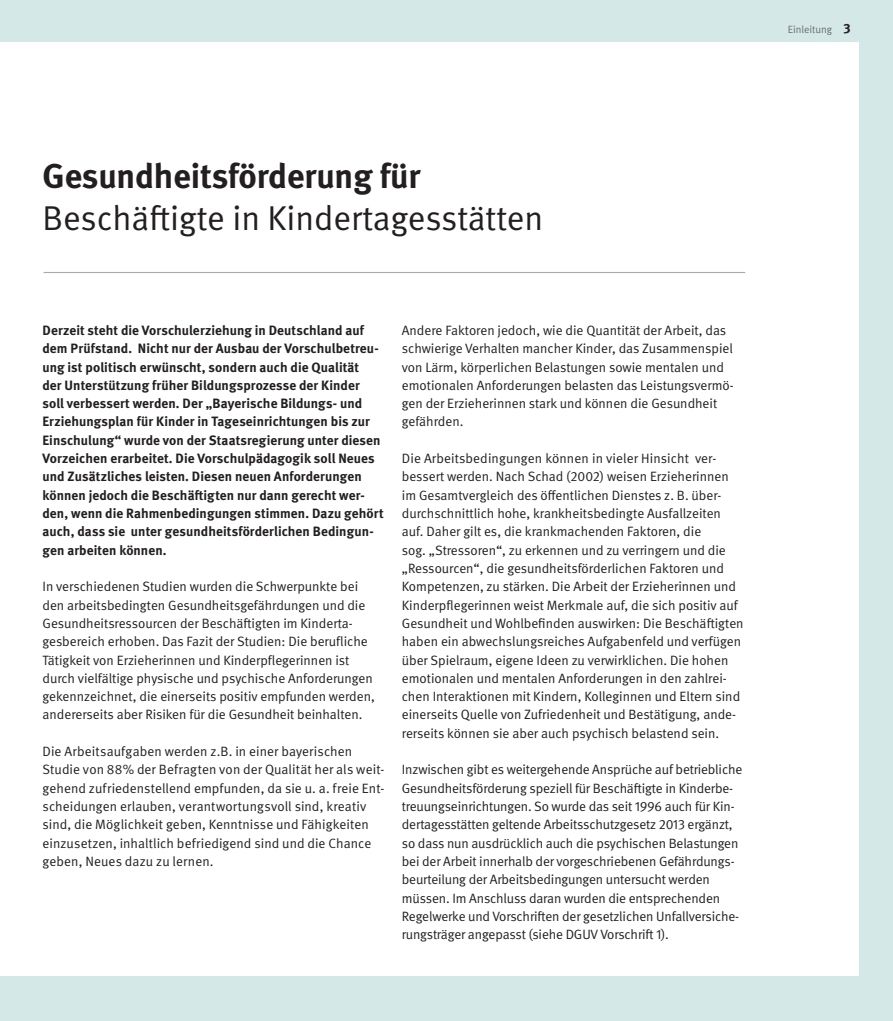
<style>
.page{position:relative;width:893px;height:1021px;background:#fff}
.page>*{position:absolute;margin:0;border:0;box-sizing:border-box;transform-origin:0 0}
.Headline_23_Bold{font:34.5px/41.4px "DGUV Meta";color:#231f20}
.Fl__Text_9{font:13.5px/18.3px "DGUV Meta";color:#231f20}
.Fl__Text_9-2{font:700 13.5px/18.3px "DGUV Meta";letter-spacing:.005em;color:#231f20}
.t1{font:10.5px "DGUV Meta";color:#6c6d70}
.s1{font-weight:700;font-size:13.5px;color:#231f20}
.s2{font-weight:700}
</style>
<div class="page">
<div style="left:0;top:0;width:893px;height:1020px;background:#d4e8e8"></div>
<div style="left:0;top:43px;width:859px;height:932px;background:#fff"></div>
<hr style="left:44px;top:272px;width:701px;height:1px;background:#a8a9ad">
<p class="t1" style="left:788px;top:23px;width:64px">Einleitung <span class="s1">3</span></p>
<p class="Headline_23_Bold" style="left:43px;top:157px;width:502px"><span class="s2">Gesundheitsförderung für<br></span>Beschäftigte in Kindertagesstätten</p>
<p class="Fl__Text_9-2" style="left:43px;top:321px;width:343px">Derzeit steht die Vorschulerziehung in Deutschland auf dem Prüfstand. Nicht nur der Ausbau der Vorschulbetreu&shy;ung ist politisch erwünscht, sondern auch die Qualität<br>der Unterstützung früher Bildungsprozesse der Kinder soll verbessert werden. Der „Bayerische Bildungs- und Erziehungsplan für Kinder in Tageseinrichtungen bis zur Einschulung“ wurde von der Staatsregierung unter diesen Vorzeichen erarbeitet. Die Vorschulpädagogik soll Neues und Zusätzliches leisten. Diesen neuen Anforderungen können jedoch die Beschäftigten nur dann gerecht wer&shy;den, wenn die Rahmenbedingungen stimmen. Dazu gehört auch, dass sie unter gesundheitsförderlichen Bedingun&shy;gen arbeiten können.</p>
<p class="Fl__Text_9" style="left:43px;top:577px;width:334px">In verschiedenen Studien wurden die Schwerpunkte bei den arbeitsbedingten Gesundheitsgefährdungen und die Gesundheitsressourcen der Beschäftigten im Kinderta&shy;gesbereich erhoben. Das Fazit der Studien: Die berufliche Tätigkeit von Erzieherinnen und Kinderpflegerinnen ist durch vielfältige physische und psychische Anforderungen gekennzeichnet, die einerseits positiv empfunden werden, andererseits aber Risiken für die Gesundheit beinhalten.</p>
<p class="Fl__Text_9" style="left:43px;top:742px;width:343px">Die Arbeitsaufgaben werden z.B. in einer bayerischen Studie von 88% der Befragten von der Qualität her als weit&shy;gehend zufriedenstellend empfunden, da sie u. a. freie Ent&shy;scheidungen erlauben, verantwortungsvoll sind, kreativ sind, die Möglichkeit geben, Kenntnisse und Fähigkeiten einzusetzen, inhaltlich befriedigend sind und die Chance geben, Neues dazu zu lernen.</p>
<p class="Fl__Text_9" style="left:402px;top:321px;width:333px">Andere Faktoren jedoch, wie die Quantität der Arbeit, das schwierige Verhalten mancher Kinder, das Zusammenspiel von Lärm, körperlichen Belastungen sowie mentalen und emotionalen Anforderungen belasten das Leistungsvermö&shy;gen der Erzieherinnen stark und können die Gesundheit gefährden.</p>
<p class="Fl__Text_9" style="left:402px;top:449px;width:343px">Die Arbeitsbedingungen können in vieler Hinsicht ver&shy;bessert werden. Nach Schad (2002) weisen Erzieherinnen im Gesamtvergleich des öffentlichen Dienstes z. B. über&shy;durchschnittlich hohe, krankheitsbedingte Ausfallzeiten auf. Daher gilt es, die krankmachenden Faktoren, die<br>sog. „Stressoren“, zu erkennen und zu verringern und die „Ressourcen“, die gesundheitsförderlichen Faktoren und Kompetenzen, zu stärken. Die Arbeit der Erzieherinnen und Kinderpflegerinnen weist Merkmale auf, die sich positiv auf Gesundheit und Wohlbefinden auswirken: Die Beschäftigten haben ein abwechslungsreiches Aufgabenfeld und verfügen über Spielraum, eigene Ideen zu verwirklichen. Die hohen emotionalen und mentalen Anforderungen in den zahlrei&shy;chen Interaktionen mit Kindern, Kolleginnen und Eltern sind einerseits Quelle von Zufriedenheit und Bestätigung, ande&shy;rerseits können sie aber auch psychisch belastend sein.</p>
<p class="Fl__Text_9" style="left:402px;top:760px;width:342px">Inzwischen gibt es weitergehende Ansprüche auf betriebliche Gesundheitsförderung speziell für Beschäftigte in Kinderbe&shy;treuungseinrichtungen. So wurde das seit 1996 auch für Kin&shy;dertagesstätten geltende Arbeitsschutzgesetz 2013 ergänzt, so dass nun ausdrücklich auch die psychischen Belastungen bei der Arbeit innerhalb der vorgeschriebenen Gefährdungs&shy;beurteilung der Arbeitsbedingungen untersucht werden müssen. Im Anschluss daran wurden die entsprechenden Regelwerke und Vorschriften der gesetzlichen Unfallversiche&shy;rungsträger angepasst (siehe DGUV Vorschrift 1).</p>
</div>
